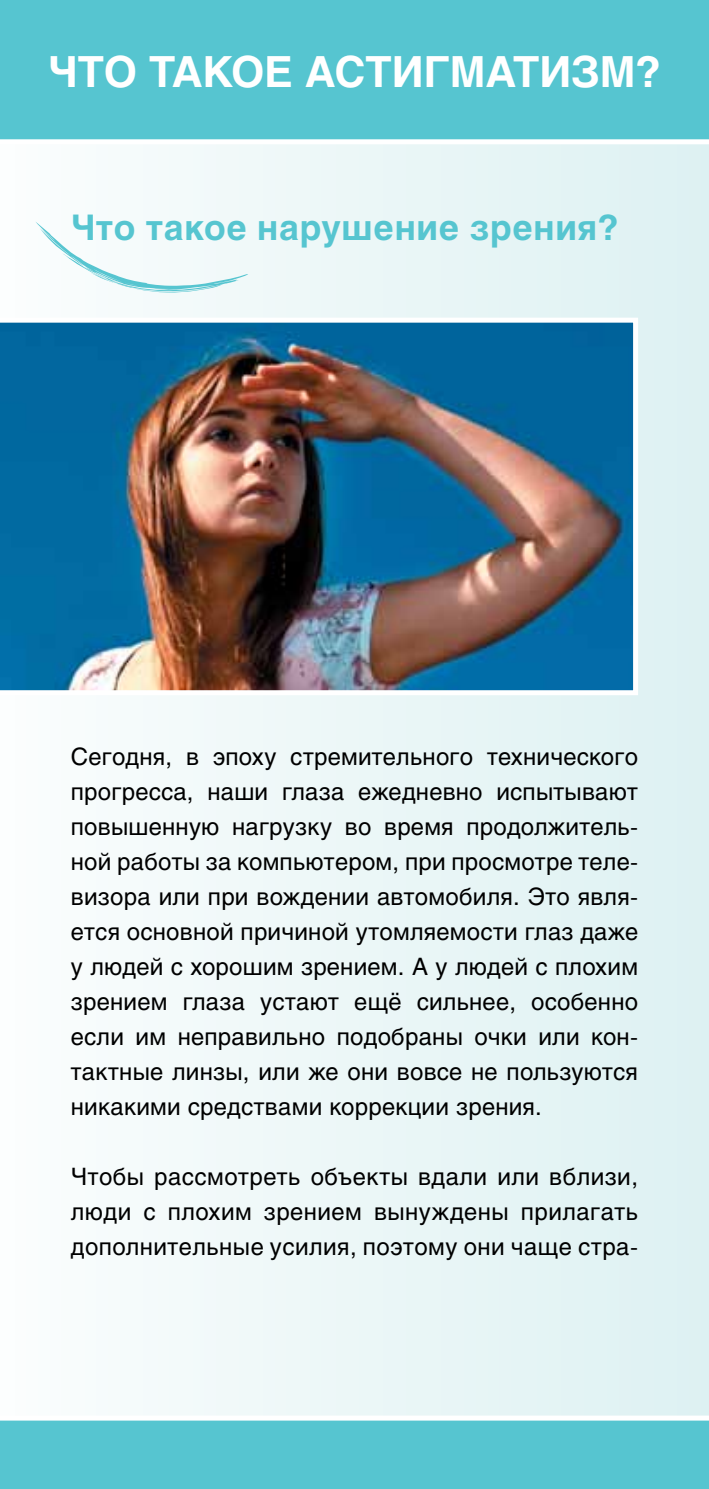
<style>
.page{position:relative;width:709px;height:1489px;background:#fff}
.page>*{position:absolute;margin:0;border:0;box-sizing:border-box;transform-origin:0 0}
.t1{font:700 42.5px "Helios C";color:#fff}
.t2{font:700 35px "Helios C";letter-spacing:.02em;color:#56c5d0}
.t3{font:23.75px/35px "Helios C";letter-spacing:.015em;color:#000;text-align:justify}
</style>
<div class="page">
<div style="left:0;top:0;width:709px;height:1488px;background:linear-gradient(to right,#fbfdfd,#ddf1f2)"></div>
<div style="left:0;top:0;width:709px;height:144px;background:#56c5d0"></div>
<svg style="left:0;top:1415px;width:709px;height:73px;background:#62c9d3"></svg>
<svg style="left:35px;top:221px;width:213px;height:72px"></svg>
<img style="left:0;top:317px;width:638px;height:378px">
<h1 class="t1" style="left:48px;top:48px;width:287px">что такое АСТИ</h1>
<h1 class="t1" style="left:424px;top:48px;width:90px">ГМАТИ</h1>
<h1 class="t1" style="left:571px;top:48px;width:91px">ЗМ?</h1>
<h2 class="t2" style="left:71px;top:207px;width:549px">Что такое нарушение зрения?</h2>
<p class="t3" style="left:71px;top:739px;width:568px">Сегодня, в эпоху стремительного технического прогресса, наши глаза ежедневно испытывают повышенную нагрузку во время продолжитель&shy;ной работы за компьютером, при просмотре теле&shy;визора или при вождении автомобиля. Это явля&shy;ется основной причиной утомляемости глаз даже у людей с хорошим зрением. А у людей с плохим зрением глаза устают ещё сильнее, особенно если им неправильно подобраны очки или кон&shy;тактные линзы, или же они вовсе не пользуются никакими средствами коррекции зрения.</p>
<p class="t3" style="left:71px;top:1159px;width:568px">Чтобы рассмотреть объекты вдали или вблизи, люди с плохим зрением вынуждены прилагать дополнительные усилия, поэтому они чаще стра-</p>
</div>
